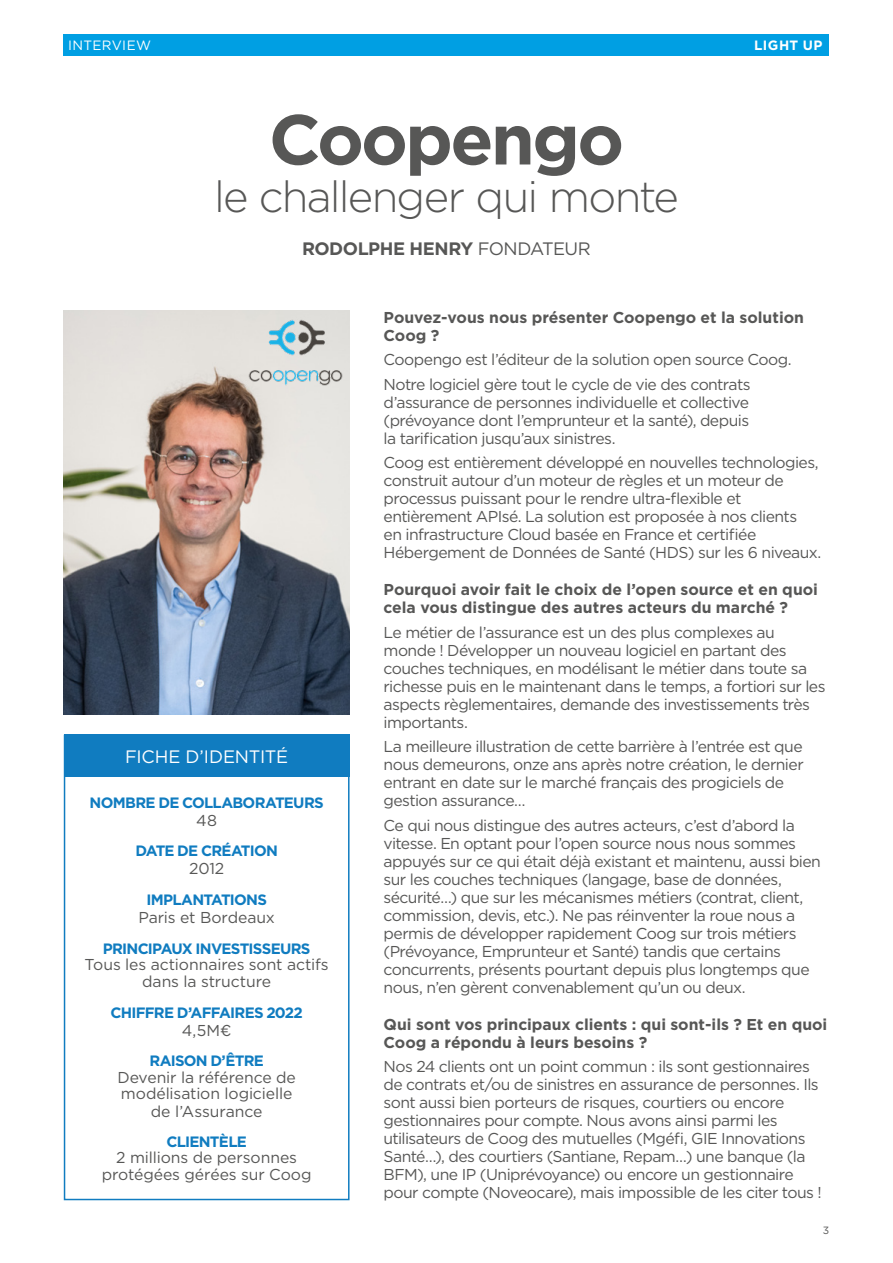
<style>
.page{position:relative;width:893px;height:1263px;background:#fff}
.page>*{position:absolute;margin:0;border:0;box-sizing:border-box;transform-origin:0 0}
.t1{font:700 70.5px "Gotham";letter-spacing:-.035em;color:#575756}
.t2{font:300 43.5px "Gotham";letter-spacing:-.04em;color:#575756}
.t3{font:700 18px "Gotham";letter-spacing:-.025em;color:#575756}
.t4{font:18px "Gotham";letter-spacing:-.015em;color:#fff}
.t5{font:15.75px/18px "Gotham";letter-spacing:-.035em;color:#575756}
.t6{font:700 15.75px/18px "Gotham";color:#575756}
.t7{font:15.75px/16.5px "Gotham";letter-spacing:-.005em;color:#575756;text-align:center}
.t8{font:15.75px/16.5px "Gotham";letter-spacing:-.01em;color:#575756}
.t9{font:700 15px "Gotham";letter-spacing:-.05em;color:#107cc0}
.t10{font:13.5px "Gotham";letter-spacing:.025em;color:#fff}
.t11{font:700 13.5px "Gotham";letter-spacing:.03em;color:#fff}
.t12{font:10.5px "Gotham";color:#575756}
.s1{font-weight:400}
</style>
<div class="page">
<img style="left:64px;top:310px;width:286px;height:404px">
<div style="left:64px;top:34px;width:765px;height:21px;background:#009fe3"></div>
<img style="left:240px;top:310px;width:110px;height:85px">
<div style="left:64px;top:735px;width:286px;height:42px;background:#107cc0"></div>
<div style="left:64px;top:735px;width:286px;height:465px;border:2px solid #107cc0"></div>
<p class="t10" style="left:68px;top:37px;width:85px">INTERVIEW</p>
<p class="t11" style="left:754px;top:36px;width:70px">LIGHT UP</p>
<h1 class="t1" style="left:269px;top:93px;width:357px">Coopengo</h1>
<h2 class="t2" style="left:214px;top:170px;width:466px">le challenger qui monte</h2>
<p class="t3" style="left:302px;top:236px;width:290px">RODOLPHE HENRY <span class="s1">FONDATEUR</span></p>
<p class="t4" style="left:125px;top:745px;width:165px">FICHE D’IDENTITÉ</p>
<p class="t9" style="left:90px;top:792px;width:236px">NOMBRE DE COLLABORATEURS</p>
<p class="t5" style="left:196px;top:811px;width:22px">48</p>
<p class="t9" style="left:135px;top:841px;width:144px">DATE DE CRÉATION</p>
<p class="t5" style="left:189px;top:859px;width:37px">2012</p>
<p class="t9" style="left:146px;top:890px;width:122px">IMPLANTATIONS</p>
<p class="t8" style="left:138px;top:909px;width:138px">Paris et Bordeaux</p>
<p class="t9" style="left:103px;top:939px;width:209px">PRINCIPAUX INVESTISSEURS</p>
<p class="t7" style="left:85px;top:956px;width:246px">Tous les actionnaires sont actifs dans la structure</p>
<p class="t9" style="left:110px;top:1002px;width:194px">CHIFFRE D’AFFAIRES 2022</p>
<p class="t5" style="left:182px;top:1021px;width:51px">4,5M€</p>
<p class="t9" style="left:149px;top:1051px;width:116px">RAISON D’ÊTRE</p>
<p class="t8" style="left:117px;top:1069px;width:180px">Devenir la référence de modélisation logicielle</p>
<p class="t7" style="left:151px;top:1103px;width:113px">de l’Assurance</p>
<p class="t9" style="left:166px;top:1131px;width:82px">CLIENTÈLE</p>
<p class="t7" style="left:102px;top:1149px;width:211px">2 millions de personnes protégées gérées sur Coog</p>
<p class="t6" style="left:384px;top:308px;width:422px">Pouvez-vous nous présenter Coopengo et la solution<br>Coog ?</p>
<p class="t5" style="left:384px;top:347px;width:410px;line-height:24.5px">Coopengo est l’éditeur de la solution open source Coog.<br>Notre logiciel gère tout le cycle de vie des contrats</p>
<p class="t5" style="left:384px;top:393px;width:367px;text-align:justify">d’assurance de personnes individuelle et collective (prévoyance dont l’emprunteur et la santé), depuis la tarification jusqu’aux sinistres.</p>
<p class="t5" style="left:384px;top:453px;width:439px">Coog est entièrement développé en nouvelles technologies, construit autour d’un moteur de règles et un moteur de processus puissant pour le rendre ultra-flexible et entièrement APIsé. La solution est proposée à nos clients<br>en infrastructure Cloud basée en France et certifiée Hébergement de Données de Santé (HDS) sur les 6 niveaux.</p>
<p class="t6" style="left:384px;top:581px;width:436px">Pourquoi avoir fait le choix de l’open source et en quoi cela vous distingue des autres acteurs du marché ?</p>
<p class="t5" style="left:384px;top:623px;width:443px">Le métier de l’assurance est un des plus complexes au monde ! Développer un nouveau logiciel en partant des couches techniques, en modélisant le métier dans toute sa richesse puis en le maintenant dans le temps, a fortiori sur les aspects règlementaires, demande des investissements très importants.</p>
<p class="t5" style="left:384px;top:737px;width:422px">La meilleure illustration de cette barrière à l’entrée est que nous demeurons, onze ans après notre création, le dernier entrant en date sur le marché français des progiciels de gestion assurance…</p>
<p class="t5" style="left:384px;top:816px;width:439px">Ce qui nous distingue des autres acteurs, c’est d’abord la vitesse. En optant pour l’open source nous nous sommes appuyés sur ce qui était déjà existant et maintenu, aussi bien sur les couches techniques (langage, base de données, sécurité…) que sur les mécanismes métiers (contrat, client, commission, devis, etc.). Ne pas réinventer la roue nous a permis de développer rapidement Coog sur trois métiers (Prévoyance, Emprunteur et Santé) tandis que certains concurrents, présents pourtant depuis plus longtemps que nous, n’en gèrent convenablement qu’un ou deux.</p>
<p class="t6" style="left:384px;top:1015px;width:445px">Qui sont vos principaux clients : qui sont-ils ? Et en quoi<br>Coog a répondu à leurs besoins ?</p>
<p class="t5" style="left:384px;top:1057px;width:440px">Nos 24 clients ont un point commun : ils sont gestionnaires de contrats et/ou de sinistres en assurance de personnes. Ils sont aussi bien porteurs de risques, courtiers ou encore gestionnaires pour compte. Nous avons ainsi parmi les utilisateurs de Coog des mutuelles (Mgéfi, GIE Innovations Santé…), des courtiers (Santiane, Repam…) une banque (la BFM), une IP (Uniprévoyance) ou encore un gestionnaire pour compte (Noveocare), mais impossible de les citer tous !</p>
<p class="t12" style="left:823px;top:1224px;width:8px">3</p>
</div>
